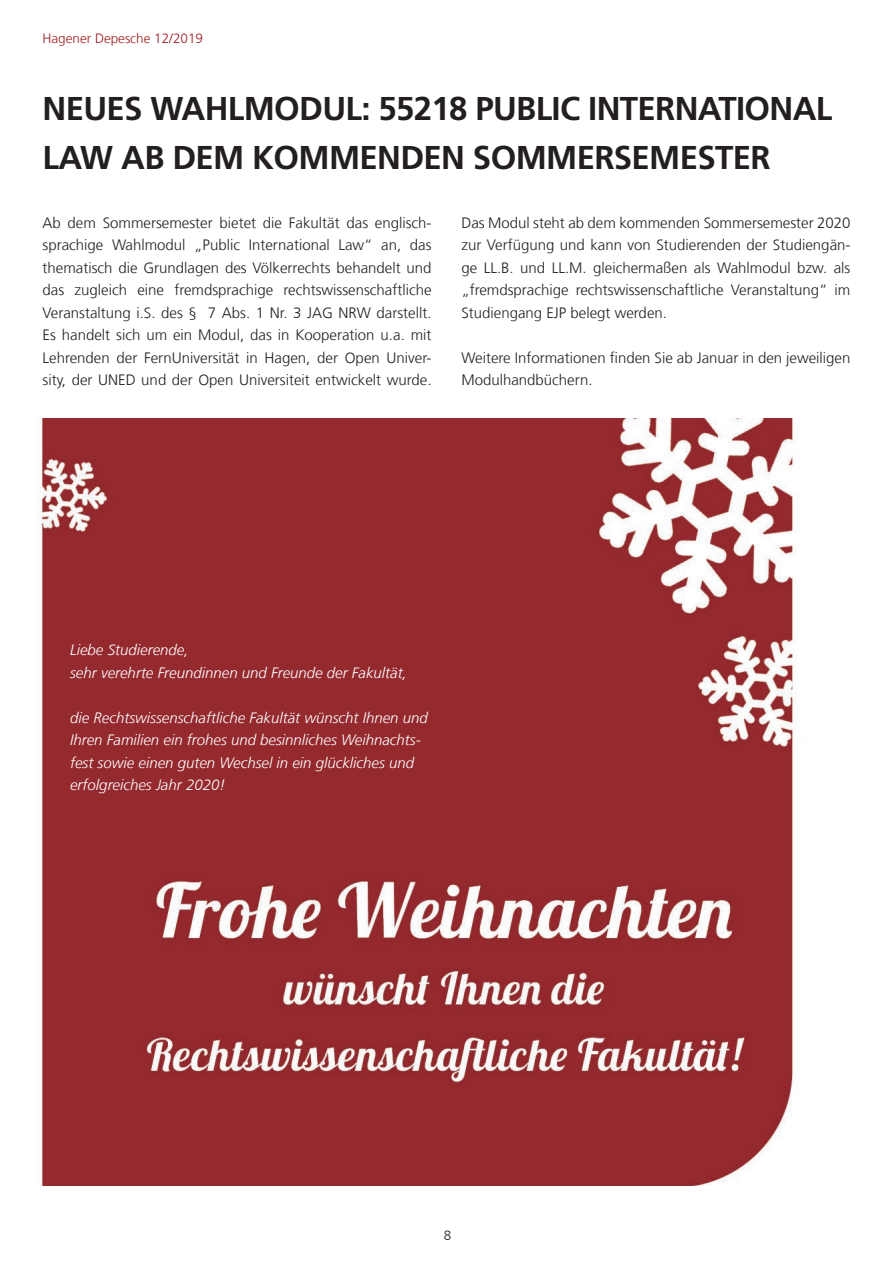
<style>
.page{position:relative;width:893px;height:1263px;background:#fff}
.page>*{position:absolute;margin:0;border:0;box-sizing:border-box;transform-origin:0 0}
.t1{font:700 33px/49.5px "Frutiger LT Com";letter-spacing:-.02em;color:#231f20}
.t2{font:300 15px/22.5px "Frutiger LT Com";color:#231f20;text-align:justify}
.t3{font:italic 300 15px/22.5px "Frutiger LT Com";color:#fff}
.t4{font:300 13.5px "Frutiger LT Com";color:#a31d20}
.t5{font:300 13.5px "Frutiger LT Com";color:#231f20}
</style>
<div class="page">
<img style="left:39px;top:419px;width:756px;height:766px">
<p class="t4" style="left:43px;top:31px;width:162px">Hagener Depesche 12/2019</p>
<h1 class="t1" style="left:43px;top:84px;width:791px">NEUES WAHLMODUL: 55218 PUBLIC INTERNATIONAL<br>LAW AB DEM KOMMENDEN SOMMERSEMESTER</h1>
<p class="t2" style="left:43px;top:211px;width:391px">Ab dem Sommersemester bietet die Fakultät das englisch&shy;sprachige Wahlmodul „Public International Law“ an, das thematisch die Grundlagen des Völkerrechts behandelt und das zugleich eine fremdsprachige rechtswissenschaftliche Veranstaltung i.S. des § 7 Abs. 1 Nr. 3 JAG NRW darstellt.<br>Es handelt sich um ein Modul, das in Kooperation u.a. mit Lehrenden der FernUniversität in Hagen, der Open Univer&shy;sity, der UNED und der Open Universiteit entwickelt wurde.</p>
<p class="t2" style="left:461px;top:211px;width:391px">Das Modul steht ab dem kommenden Sommersemester 2020 zur Verfügung und kann von Studierenden der Studiengän&shy;ge LL.B. und LL.M. gleichermaßen als Wahlmodul bzw. als „fremdsprachige rechtswissenschaftliche Veranstaltung“ im Studiengang EJP belegt werden.</p>
<p class="t2" style="left:461px;top:346px;width:391px">Weitere Informationen fi nden Sie ab Januar in den jeweiligen<br>Modulhandbüchern.</p>
<p class="t3" style="left:70px;top:639px;width:338px">Liebe Studierende,<br>sehr verehrte Freundinnen und Freunde der Fakultät,</p>
<p class="t3" style="left:70px;top:706px;width:359px">die Rechtswissenschaftliche Fakultät wünscht Ihnen und Ihren Familien ein frohes und besinnliches Weihnachts&shy;fest sowie einen guten Wechsel in ein glückliches und erfolgreiches Jahr 2020!</p>
<p class="t5" style="left:444px;top:1228px;width:9px">8</p>
</div>
